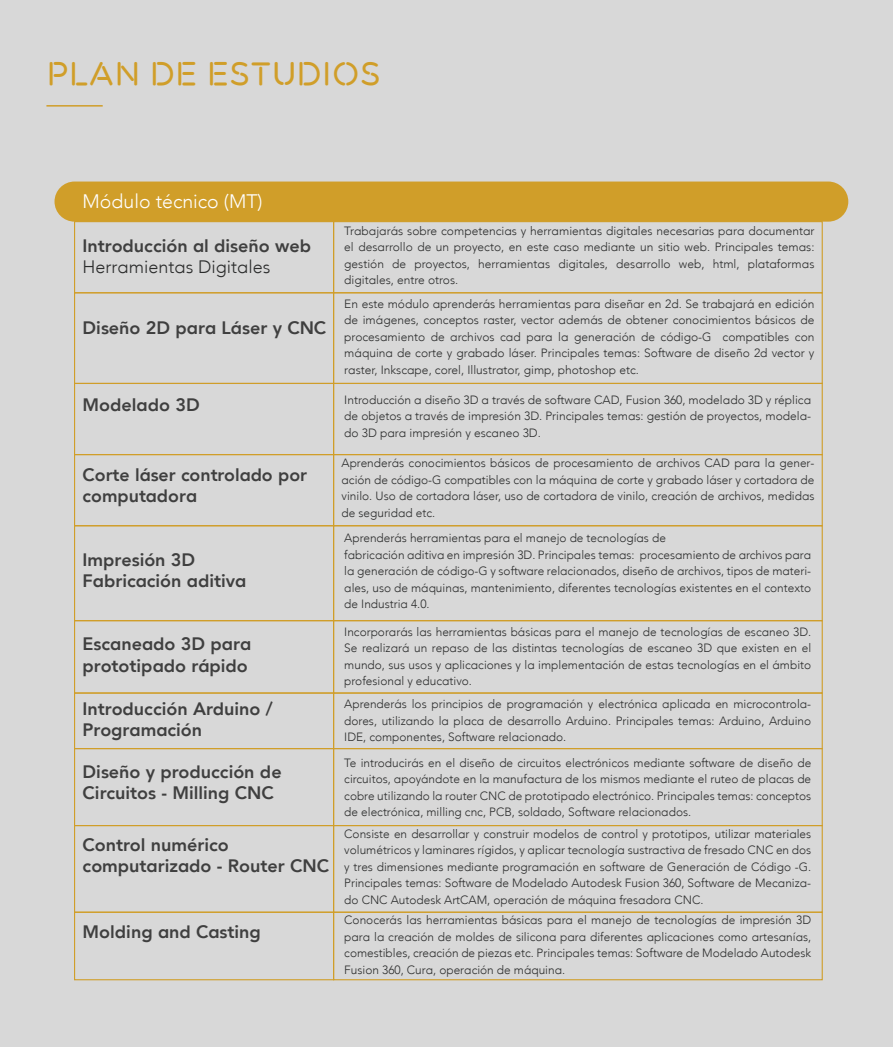
<style>
.page{position:relative;width:893px;height:1047px;background:#d8d8d8}
.page>*{position:absolute;margin:0;border:0;box-sizing:border-box;transform-origin:0 0}
.t1{font:32.1px "UTEC Gruesa";color:#d09e29}
.t2{font:300 19.5px "UTE Ctxt";color:#fff}
.t3{font:800 18px/21px "UTE Ctxt";color:#3f3f3f}
.t4{font:300 18px "UTE Ctxt";color:#2b2c2c}
.t5{font:300 12px/16.5px "UTE Ctxt";color:#2b2c2c;text-align:justify}
</style>
<div class="page">
<hr style="left:46px;top:105px;width:57px;height:2px;background:#d09e29">
<div style="left:55px;top:182px;width:793px;height:40px;background:#d09e29;border-radius:20px"></div>
<div style="left:74px;top:221px;width:260px;height:72px;border:1px solid #d09e29"></div>
<div style="left:333px;top:221px;width:490px;height:72px;border:1px solid #d09e29"></div>
<div style="left:74px;top:292px;width:260px;height:92px;border:1px solid #d09e29"></div>
<div style="left:333px;top:292px;width:490px;height:92px;border:1px solid #d09e29"></div>
<div style="left:74px;top:383px;width:260px;height:72px;border:1px solid #d09e29"></div>
<div style="left:333px;top:383px;width:490px;height:72px;border:1px solid #d09e29"></div>
<div style="left:74px;top:454px;width:260px;height:72px;border:1px solid #d09e29"></div>
<div style="left:333px;top:454px;width:490px;height:72px;border:1px solid #d09e29"></div>
<div style="left:74px;top:525px;width:260px;height:96px;border:1px solid #d09e29"></div>
<div style="left:333px;top:525px;width:490px;height:96px;border:1px solid #d09e29"></div>
<div style="left:74px;top:620px;width:260px;height:73px;border:1px solid #d09e29"></div>
<div style="left:333px;top:620px;width:490px;height:73px;border:1px solid #d09e29"></div>
<div style="left:74px;top:692px;width:260px;height:57px;border:1px solid #d09e29"></div>
<div style="left:333px;top:692px;width:490px;height:57px;border:1px solid #d09e29"></div>
<div style="left:74px;top:748px;width:260px;height:78px;border:1px solid #d09e29"></div>
<div style="left:333px;top:748px;width:490px;height:78px;border:1px solid #d09e29"></div>
<div style="left:74px;top:825px;width:260px;height:88px;border:1px solid #d09e29"></div>
<div style="left:333px;top:825px;width:490px;height:88px;border:1px solid #d09e29"></div>
<div style="left:74px;top:912px;width:260px;height:68px;border:1px solid #d09e29"></div>
<div style="left:333px;top:912px;width:490px;height:68px;border:1px solid #d09e29"></div>
<h1 class="t1" style="left:46px;top:56px;width:336px">PLAN DE ESTUDIOS</h1>
<h2 class="t2" style="left:83px;top:189px;width:181px">Módulo técnico (MT)</h2>
<h3 class="t3" style="left:83px;top:235px;width:230px">Introducción al diseño web</h3>
<h3 class="t4" style="left:83px;top:256px;width:189px">Herramientas Digitales</h3>
<h3 class="t3" style="left:83px;top:318px;width:245px">Diseño 2D para Láser y CNC</h3>
<p class="t5" style="left:344px;top:222px;width:472px">Trabajarás sobre competencias y herramientas digitales necesarias para documentar el desarrollo de un proyecto, en este caso mediante un sitio web. Principales temas: gestión de proyectos, herramientas digitales, desarrollo web, html, plataformas digitales, entre otros.</p>
<p class="t5" style="left:344px;top:295px;width:472px">En este módulo aprenderás herramientas para diseñar en 2d. Se trabajará en edición de imágenes, conceptos raster, vector además de obtener conocimientos básicos de procesamiento de archivos cad para la generación de código-G compatibles con máquina de corte y grabado láser. Principales temas: Software de diseño 2d vector y raster, Inkscape, corel, Illustrator, gimp, photoshop etc.</p>
<h3 class="t3" style="left:83px;top:394px;width:119px">Modelado 3D</h3>
<p class="t5" style="left:344px;top:391px;width:468px">Introducción a diseño 3D a través de software CAD, Fusion 360, modelado 3D y réplica de objetos a través de impresión 3D. Principales temas: gestión de proyectos, modela&shy;do 3D para impresión y escaneo 3D.</p>
<h3 class="t3" style="left:83px;top:464px;width:226px">Corte láser controlado por computadora</h3>
<p class="t5" style="left:342px;top:455px;width:474px">Aprenderás conocimientos básicos de procesamiento de archivos CAD para la gener&shy;ación de código-G compatibles con la máquina de corte y grabado láser y cortadora de vinilo. Uso de cortadora láser, uso de cortadora de vinilo, creación de archivos, medidas de seguridad etc.</p>
<h3 class="t3" style="left:83px;top:549px;width:165px">Impresión 3D<br>Fabricación aditiva</h3>
<p class="t5" style="left:344px;top:530px;width:468px;text-align:left">Aprenderás herramientas para el manejo de tecnologías de<br>fabricación aditiva en impresión 3D. Principales temas: procesamiento de archivos para la generación de código-G y software relacionados, diseño de archivos, tipos de materi&shy;ales, uso de máquinas, mantenimiento, diferentes tecnologías existentes en el contexto de Industria 4.0.</p>
<h3 class="t3" style="left:83px;top:634px;width:170px">Escaneado 3D para prototipado rápido</h3>
<p class="t5" style="left:344px;top:623px;width:468px">Incorporarás las herramientas básicas para el manejo de tecnologías de escaneo 3D.<br>Se realizará un repaso de las distintas tecnologías de escaneo 3D que existen en el mundo, sus usos y aplicaciones y la implementación de estas tecnologías en el ámbito profesional y educativo.</p>
<h3 class="t3" style="left:83px;top:699px;width:192px">Introducción Arduino /<br>Programación</h3>
<p class="t5" style="left:344px;top:696px;width:468px">Aprenderás los principios de programación y electrónica aplicada en microcontrola&shy;dores, utilizando la placa de desarrollo Arduino. Principales temas: Arduino, Arduino IDE, componentes, Software relacionado.</p>
<h3 class="t3" style="left:83px;top:762px;width:200px">Diseño y producción de<br>Circuitos - Milling CNC</h3>
<p class="t5" style="left:344px;top:754px;width:468px">Te introducirás en el diseño de circuitos electrónicos mediante software de diseño de circuitos, apoyándote en la manufactura de los mismos mediante el ruteo de placas de cobre utilizando la router CNC de prototipado electrónico. Principales temas: conceptos de electrónica, milling cnc, PCB, soldado, Software relacionados.</p>
<h3 class="t3" style="left:83px;top:834px;width:248px">Control numérico computarizado - Router CNC</h3>
<p class="t5" style="left:344px;top:825px;width:468px">Consiste en desarrollar y construir modelos de control y prototipos, utilizar materiales volumétricos y laminares rígidos, y aplicar tecnología sustractiva de fresado CNC en dos y tres dimensiones mediante programación en software de Generación de Código -G.<br>Principales temas: Software de Modelado Autodesk Fusion 360, Software de Mecaniza&shy;do CNC Autodesk ArtCAM, operación de máquina fresadora CNC.</p>
<h3 class="t3" style="left:83px;top:921px;width:180px">Molding and Casting</h3>
<p class="t5" style="left:344px;top:912px;width:468px">Conocerás las herramientas básicas para el manejo de tecnologías de impresión 3D para la creación de moldes de silicona para diferentes aplicaciones como artesanías, comestibles, creación de piezas etc. Principales temas: Software de Modelado Autodesk Fusion 360, Cura, operación de máquina.</p>
</div>
